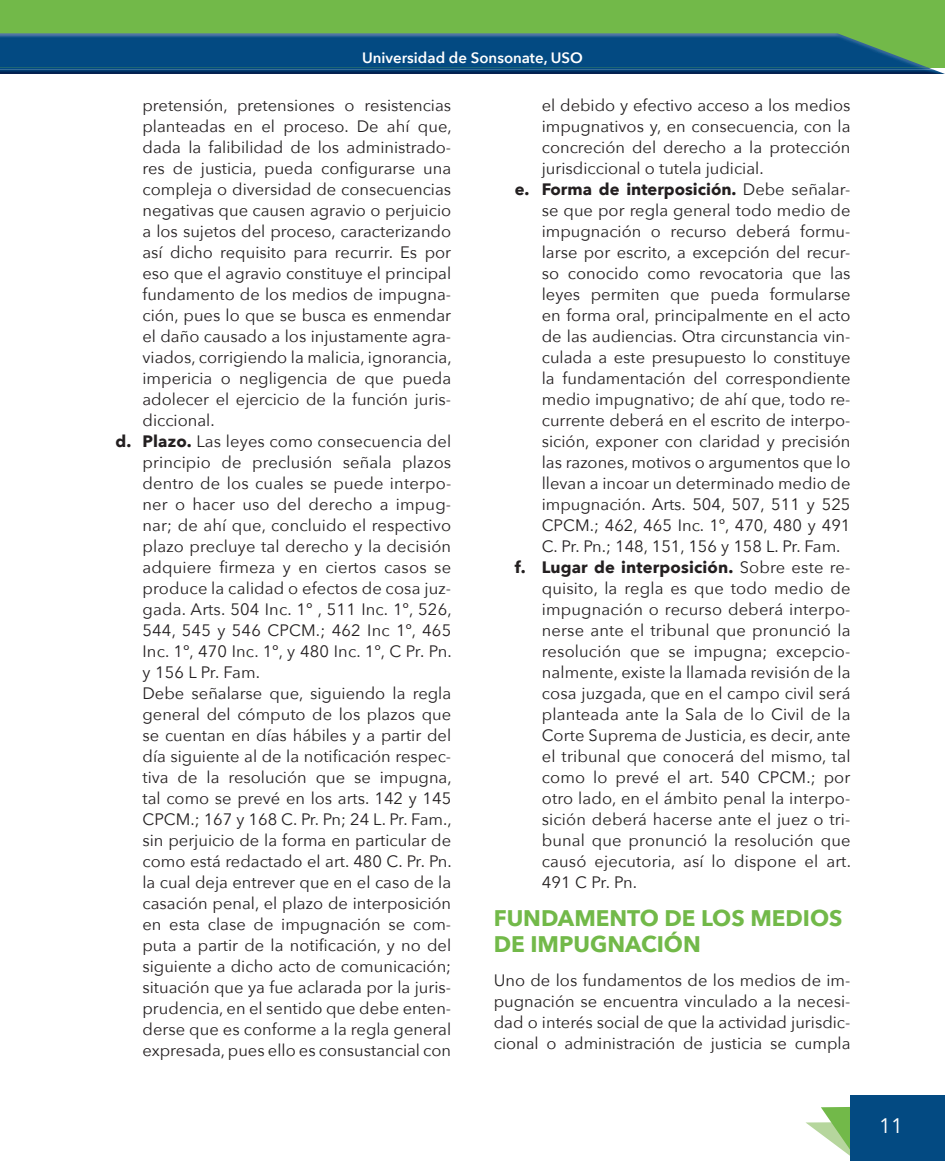
<style>
.page{position:relative;width:945px;height:1161px;background:#fff}
.page>*{position:absolute;margin:0;border:0;box-sizing:border-box;transform-origin:0 0}
.t1{font:700 22.5px/25.5px "Avenir Next";color:#72b949}
.t2{font:21px "Avenir";color:#fff}
.t3{font:16.5px/21px "Avenir Next";color:#231f20;text-align:justify}
.t4{font:700 16.5px "Avenir Next";color:#231f20}
.t5{font:600 15px "Avenir Next";color:#fff}
.s1{font-weight:700}
.s2{font-weight:400}
</style>
<div class="page">
<div style="left:0;top:0;width:945px;height:68px;background:#72b949"></div>
<img style="left:0;top:68px;width:934px;height:2px">
<img style="left:0;top:33px;width:928px;height:35px">
<img style="left:0;top:70px;width:945px;height:4px">
<svg style="left:806px;top:1107px;width:44px;height:49px"></svg>
<div style="left:850px;top:1095px;width:95px;height:66px;background:#034a82"></div>
<p class="t5" style="left:362px;top:44px;width:222px">Universidad de Sonsonate, USO</p>
<p class="t3" style="left:142px;top:94px;width:310px">pretensión, pretensiones o resistencias</p>
<p class="t3" style="left:142px;top:115px;width:311px">planteadas en el proceso. De ahí que,</p>
<p class="t3" style="left:142px;top:136px;width:310px">dada la falibilidad de los administrado-</p>
<p class="t3" style="left:142px;top:157px;width:310px">res de justicia, pueda configurarse una</p>
<p class="t3" style="left:142px;top:178px;width:310px">compleja o diversidad de consecuencias</p>
<p class="t3" style="left:142px;top:199px;width:310px">negativas que causen agravio o perjuicio</p>
<p class="t3" style="left:142px;top:220px;width:310px">a los sujetos del proceso, caracterizando</p>
<p class="t3" style="left:142px;top:241px;width:310px">así dicho requisito para recurrir. Es por</p>
<p class="t3" style="left:142px;top:262px;width:310px">eso que el agravio constituye el principal</p>
<p class="t3" style="left:142px;top:283px;width:310px">fundamento de los medios de impugna-</p>
<p class="t3" style="left:142px;top:304px;width:310px">ción, pues lo que se busca es enmendar</p>
<p class="t3" style="left:142px;top:325px;width:310px">el daño causado a los injustamente agra-</p>
<p class="t3" style="left:142px;top:346px;width:311px">viados, corrigiendo la malicia, ignorancia,</p>
<p class="t3" style="left:142px;top:367px;width:310px">impericia o negligencia de que pueda</p>
<p class="t3" style="left:142px;top:388px;width:310px">adolecer el ejercicio de la función juris-</p>
<p class="t3" style="left:142px;top:409px;width:74px">diccional.</p>
<p class="t3" style="left:116px;top:430px;width:337px"><span class="s1">d. Plazo.</span> Las leyes como consecuencia del</p>
<p class="t3" style="left:142px;top:451px;width:310px">principio de preclusión señala plazos</p>
<p class="t3" style="left:142px;top:472px;width:310px">dentro de los cuales se puede interpo-</p>
<p class="t3" style="left:142px;top:493px;width:310px">ner o hacer uso del derecho a impug-</p>
<p class="t3" style="left:142px;top:514px;width:310px">nar; de ahí que, concluido el respectivo</p>
<p class="t3" style="left:142px;top:535px;width:310px">plazo precluye tal derecho y la decisión</p>
<p class="t3" style="left:142px;top:556px;width:310px">adquiere firmeza y en ciertos casos se</p>
<p class="t3" style="left:142px;top:577px;width:310px">produce la calidad o efectos de cosa juz-</p>
<p class="t3" style="left:142px;top:598px;width:311px">gada. Arts. 504 Inc. 1º , 511 Inc. 1º, 526,</p>
<p class="t3" style="left:142px;top:619px;width:310px">544, 545 y 546 CPCM.; 462 Inc 1º, 465</p>
<p class="t3" style="left:142px;top:640px;width:311px">Inc. 1º, 470 Inc. 1º, y 480 Inc. 1º, C Pr. Pn.</p>
<p class="t3" style="left:142px;top:661px;width:119px">y 156 L Pr. Fam.</p>
<p class="t3" style="left:142px;top:682px;width:310px">Debe señalarse que, siguiendo la regla</p>
<p class="t3" style="left:142px;top:703px;width:310px">general del cómputo de los plazos que</p>
<p class="t3" style="left:142px;top:724px;width:310px">se cuentan en días hábiles y a partir del</p>
<p class="t3" style="left:142px;top:745px;width:310px">día siguiente al de la notificación respec-</p>
<p class="t3" style="left:142px;top:766px;width:311px">tiva de la resolución que se impugna,</p>
<p class="t3" style="left:142px;top:787px;width:310px">tal como se prevé en los arts. 142 y 145</p>
<p class="t3" style="left:142px;top:808px;width:311px">CPCM.; 167 y 168 C. Pr. Pn; 24 L. Pr. Fam.,</p>
<p class="t3" style="left:142px;top:829px;width:310px">sin perjuicio de la forma en particular de</p>
<p class="t3" style="left:142px;top:850px;width:311px">como está redactado el art. 480 C. Pr. Pn.</p>
<p class="t3" style="left:142px;top:871px;width:310px">la cual deja entrever que en el caso de la</p>
<p class="t3" style="left:142px;top:892px;width:310px">casación penal, el plazo de interposición</p>
<p class="t3" style="left:142px;top:913px;width:310px">en esta clase de impugnación se com-</p>
<p class="t3" style="left:142px;top:934px;width:310px">puta a partir de la notificación, y no del</p>
<p class="t3" style="left:142px;top:955px;width:310px">siguiente a dicho acto de comunicación;</p>
<p class="t3" style="left:142px;top:976px;width:310px">situación que ya fue aclarada por la juris-</p>
<p class="t3" style="left:142px;top:997px;width:310px">prudencia, en el sentido que debe enten-</p>
<p class="t3" style="left:142px;top:1018px;width:310px">derse que es conforme a la regla general</p>
<p class="t3" style="left:142px;top:1039px;width:310px">expresada, pues ello es consustancial con</p>
<p class="t3" style="left:542px;top:94px;width:310px">el debido y efectivo acceso a los medios</p>
<p class="t3" style="left:542px;top:115px;width:310px">impugnativos y, en consecuencia, con la</p>
<p class="t3" style="left:542px;top:136px;width:310px">concreción del derecho a la protección</p>
<p class="t3" style="left:542px;top:157px;width:223px">jurisdiccional o tutela judicial.</p>
<p class="t4" style="left:515px;top:175px;width:337px">e. Forma de interposición. <span class="s2">Debe señalar-</span></p>
<p class="t3" style="left:542px;top:199px;width:310px">se que por regla general todo medio de</p>
<p class="t3" style="left:542px;top:220px;width:310px">impugnación o recurso deberá formu-</p>
<p class="t3" style="left:542px;top:241px;width:310px">larse por escrito, a excepción del recur-</p>
<p class="t3" style="left:542px;top:262px;width:310px">so conocido como revocatoria que las</p>
<p class="t3" style="left:542px;top:283px;width:310px">leyes permiten que pueda formularse</p>
<p class="t3" style="left:542px;top:304px;width:310px">en forma oral, principalmente en el acto</p>
<p class="t3" style="left:542px;top:325px;width:310px">de las audiencias. Otra circunstancia vin-</p>
<p class="t3" style="left:542px;top:346px;width:310px">culada a este presupuesto lo constituye</p>
<p class="t3" style="left:542px;top:367px;width:310px">la fundamentación del correspondiente</p>
<p class="t3" style="left:542px;top:388px;width:310px">medio impugnativo; de ahí que, todo re-</p>
<p class="t3" style="left:542px;top:409px;width:310px">currente deberá en el escrito de interpo-</p>
<p class="t3" style="left:542px;top:430px;width:310px">sición, exponer con claridad y precisión</p>
<p class="t3" style="left:542px;top:451px;width:310px">las razones, motivos o argumentos que lo</p>
<p class="t3" style="left:542px;top:472px;width:310px">llevan a incoar un determinado medio de</p>
<p class="t3" style="left:542px;top:493px;width:310px">impugnación. Arts. 504, 507, 511 y 525</p>
<p class="t3" style="left:542px;top:514px;width:310px">CPCM.; 462, 465 Inc. 1º, 470, 480 y 491</p>
<p class="t3" style="left:542px;top:535px;width:300px">C. Pr. Pn.; 148, 151, 156 y 158 L. Pr. Fam.</p>
<p class="t4" style="left:515px;top:553px;width:337px">f. Lugar de interposición. <span class="s2">Sobre este re-</span></p>
<p class="t3" style="left:542px;top:577px;width:310px">quisito, la regla es que todo medio de</p>
<p class="t3" style="left:542px;top:598px;width:310px">impugnación o recurso deberá interpo-</p>
<p class="t3" style="left:542px;top:619px;width:310px">nerse ante el tribunal que pronunció la</p>
<p class="t3" style="left:542px;top:640px;width:310px">resolución que se impugna; excepcio-</p>
<p class="t3" style="left:542px;top:661px;width:310px">nalmente, existe la llamada revisión de la</p>
<p class="t3" style="left:542px;top:682px;width:310px">cosa juzgada, que en el campo civil será</p>
<p class="t3" style="left:542px;top:703px;width:310px">planteada ante la Sala de lo Civil de la</p>
<p class="t3" style="left:542px;top:724px;width:310px">Corte Suprema de Justicia, es decir, ante</p>
<p class="t3" style="left:542px;top:745px;width:310px">el tribunal que conocerá del mismo, tal</p>
<p class="t3" style="left:542px;top:766px;width:310px">como lo prevé el art. 540 CPCM.; por</p>
<p class="t3" style="left:542px;top:787px;width:310px">otro lado, en el ámbito penal la interpo-</p>
<p class="t3" style="left:542px;top:808px;width:310px">sición deberá hacerse ante el juez o tri-</p>
<p class="t3" style="left:542px;top:829px;width:310px">bunal que pronunció la resolución que</p>
<p class="t3" style="left:542px;top:850px;width:311px">causó ejecutoria, así lo dispone el art.</p>
<p class="t3" style="left:542px;top:871px;width:97px">491 C Pr. Pn.</p>
<h1 class="t1" style="left:494px;top:905px;width:350px">FUNDAMENTO DE LOS MEDIOS<br>DE IMPUGNACIÓN</h1>
<p class="t3" style="left:494px;top:969px;width:358px">Uno de los fundamentos de los medios de im&shy;pugnación se encuentra vinculado a la necesi&shy;dad o interés social de que la actividad jurisdic&shy;cional o administración de justicia se cumpla</p>
<p class="t2" style="left:879px;top:1114px;width:25px">11</p>
</div>
